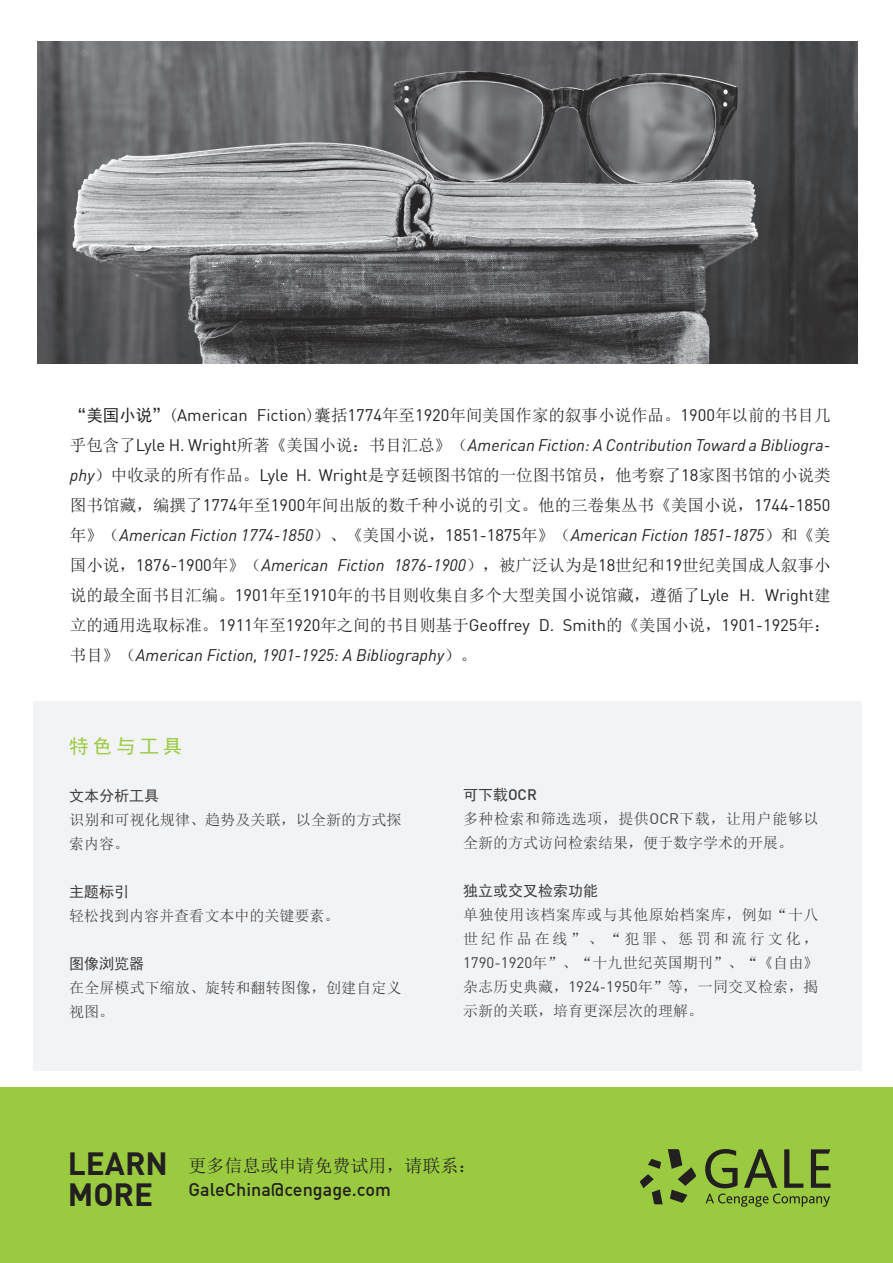
<style>
.page{position:relative;width:893px;height:1263px;background:#fff}
.page>*{position:absolute;margin:0;border:0;box-sizing:border-box;transform-origin:0 0}
.t1{font:700 31.5px/31.5px "DIN Offc";color:#231f20}
.t2{font:19.5px "Sim Hei";letter-spacing:.2em;color:#99ca3f}
.t3{font:500 18px "DIN Offc";color:#231f20}
.t4{font:18px "Sim Sun";color:#231f20}
.t5{font:16.5px/30px "Sim Sun";color:#231f20}
.t6{font:italic 16.5px/30px "DIN Offc";color:#231f20}
.t7{font:15px/24px "Sim Sun";letter-spacing:.005em;color:#3e3e3f}
.t8{font:15px "Sim Hei";color:#3e3e3f}
.s1{font-family:"Sim Hei"}
.s2{font-family:"DIN Offc"}
.s3{font-family:"Sim Sun";font-style:normal}
.s4{font-style:normal}
.s5{font-family:"DIN Offc";font-style:italic}
.s6{font-family:"DIN Offc";font-weight:500}
</style>
<div class="page">
<div style="left:33px;top:701px;width:828px;height:370px;background:#f2f3f4"></div>
<div style="left:0;top:1087px;width:893px;height:176px;background:#99ca3f"></div>
<img style="left:37px;top:41px;width:820px;height:323px">
<svg style="left:640px;top:1149px;width:56px;height:55px"></svg>
<svg style="left:705px;top:1149px;width:125px;height:58px"></svg>
<p class="t5" style="left:70px;top:400px;width:762px"><span class="s1">“美国小说”</span>(<span class="s2">American Fiction</span>)囊括<span class="s2">1774</span>年至<span class="s2">1920</span>年间美国作家的叙事小说作品。<span class="s2">1900</span>年以前的书目几</p>
<p class="t6" style="left:70px;top:430px;width:762px"><span class="s3">乎包含了</span><span class="s4">Lyle H. Wright</span><span class="s3">所著《美国小说：书目汇总》（</span>American Fiction: A Contribution Toward a Bibliogra-</p>
<p class="t5" style="left:70px;top:460px;width:762px"><span class="s5">phy</span>）中收录的所有作品。<span class="s2">Lyle H. Wright</span>是亨廷顿图书馆的一位图书馆员，他考察了<span class="s2">18</span>家图书馆的小说类图书馆藏，编撰了<span class="s2">1774</span>年至<span class="s2">1900</span>年间出版的数千种小说的引文。他的三卷集丛书《美国小说，<span class="s2">1744-1850</span></p>
<p class="t6" style="left:70px;top:520px;width:762px"><span class="s3">年》（</span>American Fiction 1774-1850<span class="s3">）、《美国小说，</span><span class="s4">1851-1875</span><span class="s3">年》（</span>American Fiction 1851-1875<span class="s3">）和《美</span></p>
<p class="t5" style="left:70px;top:550px;width:762px">国小说，<span class="s2">1876-1900</span>年》（<span class="s5">American Fiction 1876-1900</span>），被广泛认为是<span class="s2">18</span>世纪和<span class="s2">19</span>世纪美国成人叙事小说的最全面书目汇编。<span class="s2">1901</span>年至<span class="s2">1910</span>年的书目则收集自多个大型美国小说馆藏，遵循了<span class="s2">Lyle H. Wright</span>建</p>
<p class="t6" style="left:70px;top:610px;width:762px"><span class="s3">立的通用选取标准。</span><span class="s4">1911</span><span class="s3">年至</span><span class="s4">1920</span><span class="s3">年之间的书目则基于</span><span class="s4">Geoffrey D. Smith</span><span class="s3">的《美国小说，</span><span class="s4">1901-1925</span><span class="s3">年：书目》（</span>American Fiction, 1901-1925: A Bibliography<span class="s3">）。</span></p>
<p class="t2" style="left:69px;top:736px;width:115px">特色与工具</p>
<p class="t8" style="left:69px;top:788px;width:92px">文本分析工具</p>
<p class="t7" style="left:69px;top:808px;width:334px">识别和可视化规律、趋势及关联，以全新的方式探索内容。</p>
<p class="t8" style="left:69px;top:884px;width:62px">主题标引</p>
<p class="t7" style="left:69px;top:904px;width:272px">轻松找到内容并查看文本中的关键要素。</p>
<p class="t8" style="left:69px;top:956px;width:77px">图像浏览器</p>
<p class="t7" style="left:69px;top:976px;width:334px">在全屏模式下缩放、旋转和翻转图像，创建自定义视图。</p>
<p class="t8" style="left:463px;top:787px;width:75px">可下载<span class="s6">OCR</span></p>
<p class="t7" style="left:463px;top:807px;width:357px">多种检索和筛选选项，提供<span class="s2">OCR</span>下载，让用户能够以全新的方式访问检索结果，便于数字学术的开展。</p>
<p class="t8" style="left:463px;top:883px;width:136px">独立或交叉检索功能</p>
<p class="t7" style="left:463px;top:903px;width:357px;text-align:justify">单独使用该档案库或与其他原始档案库，例如“十八世纪作品在线”、“犯罪、惩罚和流行文化，<span class="s2">1790-1920</span>年”、“十九世纪英国期刊”、“《自由》杂志历史典藏，<span class="s2">1924-1950</span>年”等，一同交叉检索，揭示新的关联，培育更深层次的理解。</p>
<h1 class="t1" style="left:68px;top:1148px;width:102px">LEARN<br>MORE</h1>
<p class="t4" style="left:188px;top:1157px;width:289px">更多信息或申请免费试用，请联系：</p>
<p class="t3" style="left:188px;top:1178px;width:204px">GaleChina@cengage.com</p>
</div>
